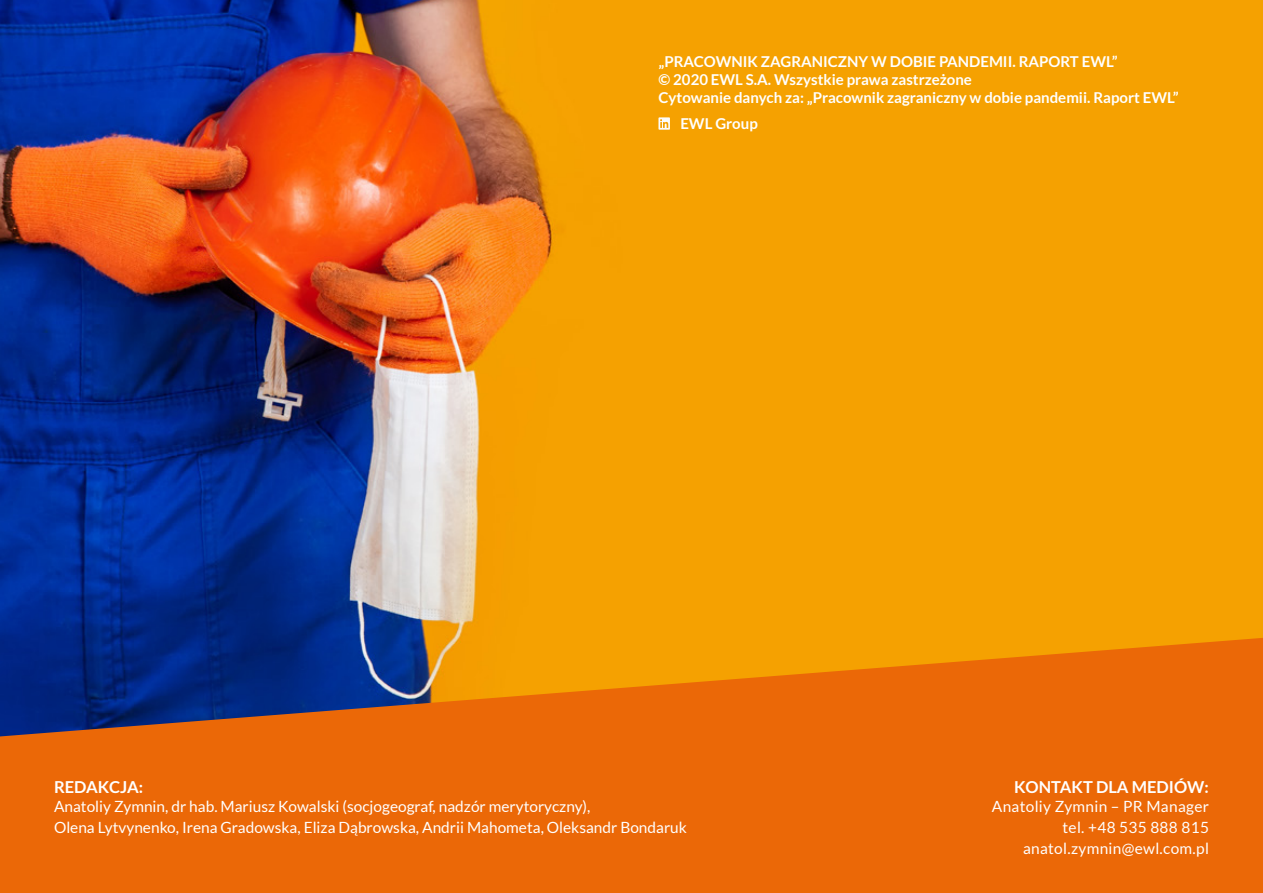
<style>
.page{position:relative;width:1263px;height:893px;background:#fff}
.page>*{position:absolute;margin:0;border:0;box-sizing:border-box;transform-origin:0 0}
.t1{font:700 16.5px "Lato";color:#fff}
.t2{font:15.45px/21px "Lato";color:#fff}
.t3{font:15.45px/21px "Lato";letter-spacing:.02em;color:#fff;text-align:right}
.t4{font:700 15px/18px "Lato";color:#fff}
</style>
<div class="page">
<img style="left:0;top:0;width:1263px;height:638px">
<svg style="left:0;top:638px;width:1263px;height:255px;background:#d26614"></svg>
<svg style="left:658px;top:117px;width:12px;height:13px"></svg>
<p class="t4" style="left:658px;top:52px;width:522px">„PRACOWNIK ZAGRANICZNY W DOBIE PANDEMII. RAPORT EWL”<br>© 2020 EWL S.A. Wszystkie prawa zastrzeżone<br>Cytowanie danych za: „Pracownik zagraniczny w dobie pandemii. Raport EWL”</p>
<p class="t4" style="left:680px;top:115px;width:79px">EWL Group</p>
<p class="t1" style="left:54px;top:777px;width:91px">REDAKCJA:</p>
<p class="t1" style="left:1014px;top:777px;width:196px">KONTAKT DLA MEDIÓW:</p>
<p class="t2" style="left:54px;top:796px;width:634px">Anatoliy Zymnin, dr hab. Mariusz Kowalski (socjogeograf, nadzór merytoryczny),<br>Olena Lytvynenko, Irena Gradowska, Eliza Dąbrowska, Andrii Mahometa, Oleksandr Bondaruk</p>
<p class="t3" style="left:992px;top:796px;width:219px">Anatoliy Zymnin – PR Manager tel. +48 535 888 815 anatol.zymnin@ewl.com.pl</p>
</div>
